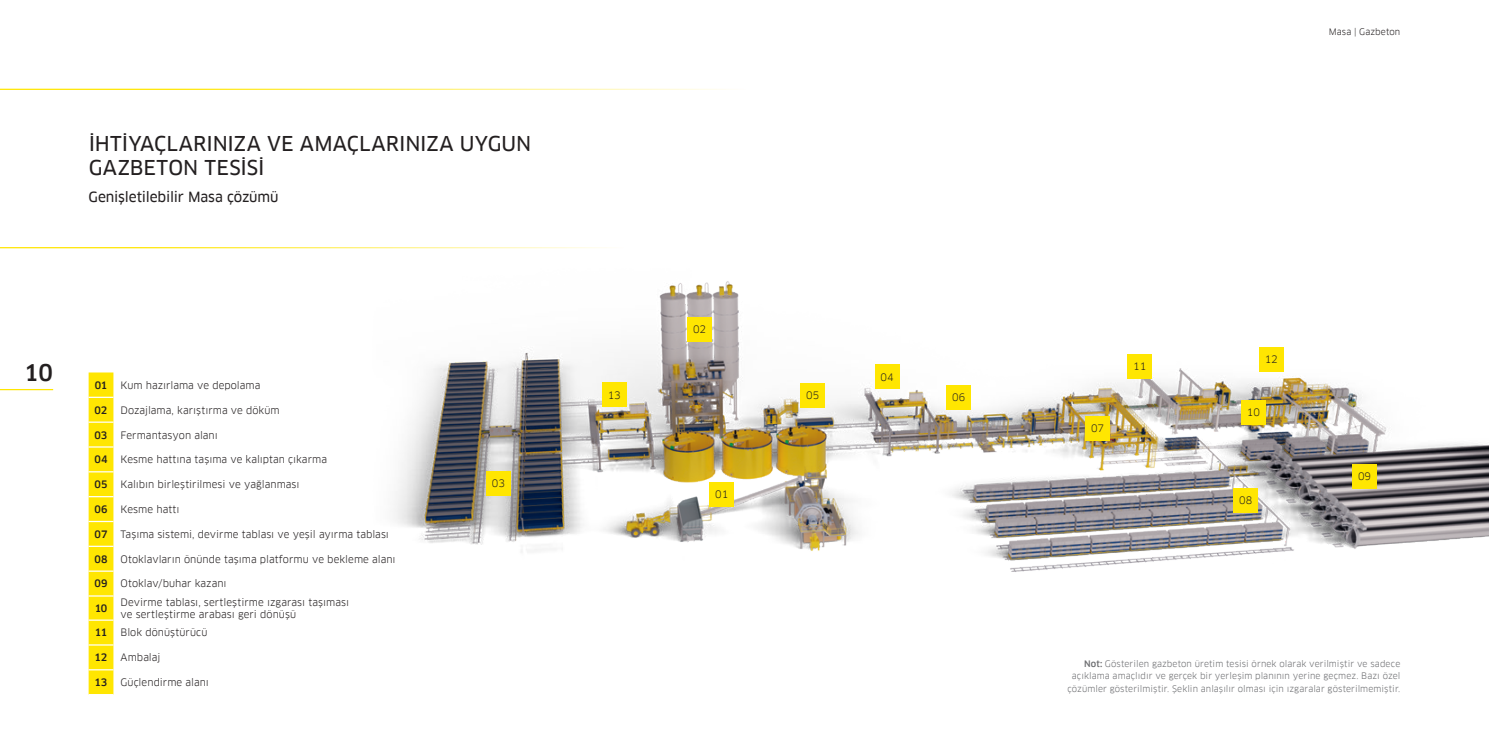
<style>
.page{position:relative;width:1489px;height:745px;background:#fff}
.page>*{position:absolute;margin:0;border:0;box-sizing:border-box;transform-origin:0 0}
.t1{font:500 22.5px "Clan Pro";color:#231f20}
.t2{font:20px/24px "Clan Pro News";color:#231f20}
.t3{font:13.75px "Clan Pro News";letter-spacing:-.015em;color:#231f20}
.t4{font:10px/12.5px "Clan Pro";letter-spacing:.005em;color:#231f20}
.t5{font:500 10px "Clan Pro";letter-spacing:-.01em;color:#231f20}
.t6{font:8.75px/12.5px "Clan Pro";letter-spacing:.01em;color:#6c6d70;text-align:right}
.t7{font:8.75px "Clan Pro";letter-spacing:.01em;color:#231f20}
.s1{font-weight:500}
</style>
<div class="page">
<img style="left:326px;top:248px;width:1162px;height:324px">
<hr style="left:0;top:89px;width:746px;height:1px;background:#ffe601">
<hr style="left:0;top:247px;width:624px;height:1px;background:#ffe601">
<svg style="left:89px;top:372px;width:24px;height:322px;background:#ffe70d"></svg>
<div style="left:486px;top:470px;width:25px;height:25px;background:#ffe601"></div>
<div style="left:709px;top:481px;width:25px;height:25px;background:#ffe601"></div>
<div style="left:687px;top:316px;width:25px;height:25px;background:#ffe601"></div>
<div style="left:874px;top:364px;width:25px;height:25px;background:#ffe601"></div>
<div style="left:800px;top:383px;width:25px;height:24px;background:#ffe601"></div>
<div style="left:946px;top:384px;width:25px;height:25px;background:#ffe601"></div>
<div style="left:1085px;top:415px;width:24px;height:25px;background:#ffe601"></div>
<div style="left:1233px;top:487px;width:25px;height:25px;background:#ffe601"></div>
<div style="left:1351px;top:463px;width:25px;height:25px;background:#ffe601"></div>
<div style="left:1240px;top:400px;width:25px;height:24px;background:#ffe601"></div>
<div style="left:1127px;top:353px;width:25px;height:25px;background:#ffe601"></div>
<div style="left:1258px;top:346px;width:25px;height:25px;background:#ffe601"></div>
<div style="left:601px;top:382px;width:25px;height:25px;background:#ffe601"></div>
<hr style="left:0;top:389px;width:53px;height:1px;background:#ffe601">
<h2 class="t2" style="left:89px;top:131px;width:444px">İ HTİYAÇLARINIZA VE AMAÇLARINIZA UYGUN<br>GAZBETON TESİSİ</h2>
<h3 class="t3" style="left:89px;top:189px;width:191px">Genişletilebilir Masa çözümü</h3>
<h1 class="t1" style="left:24px;top:359px;width:31px">10</h1>
<p class="t5" style="left:95px;top:379px;width:14px">01</p>
<p class="t4" style="left:120px;top:378px;width:141px">Kum hazırlama ve depolama</p>
<p class="t5" style="left:95px;top:404px;width:14px">02</p>
<p class="t4" style="left:120px;top:403px;width:161px">Dozajlama, karıştırma ve döküm</p>
<p class="t5" style="left:95px;top:428px;width:14px">03</p>
<p class="t4" style="left:120px;top:428px;width:99px">Fermantasyon alanı</p>
<p class="t5" style="left:94px;top:453px;width:15px">04</p>
<p class="t4" style="left:120px;top:453px;width:208px">Kesme hattına taşıma ve kalıptan çıkarma</p>
<p class="t5" style="left:95px;top:478px;width:14px">05</p>
<p class="t4" style="left:120px;top:478px;width:180px">Kalıbın birleştirilmesi ve yağlanması</p>
<p class="t5" style="left:94px;top:503px;width:15px">06</p>
<p class="t4" style="left:120px;top:502px;width:61px">Kesme hattı</p>
<p class="t5" style="left:95px;top:528px;width:14px">07</p>
<p class="t4" style="left:120px;top:527px;width:270px">Taşıma sistemi, devirme tablası ve yeşil ayırma tablası</p>
<p class="t5" style="left:94px;top:552px;width:15px">08</p>
<p class="t4" style="left:120px;top:552px;width:276px">Otoklavların önünde taşıma platformu ve bekleme alanı</p>
<p class="t5" style="left:94px;top:577px;width:15px">09</p>
<p class="t4" style="left:120px;top:577px;width:108px">Otoklav/buhar kazanı</p>
<p class="t5" style="left:95px;top:602px;width:14px">10</p>
<p class="t4" style="left:120px;top:595px;width:230px">Devirme tablası, sertleştirme ızgarası taşıması ve sertleştirme arabası geri dönüşü</p>
<p class="t5" style="left:95px;top:626px;width:14px">11</p>
<p class="t4" style="left:120px;top:626px;width:88px">Blok dönüştürücü</p>
<p class="t5" style="left:95px;top:651px;width:14px">12</p>
<p class="t4" style="left:120px;top:651px;width:41px">Ambalaj</p>
<p class="t5" style="left:95px;top:676px;width:14px">13</p>
<p class="t4" style="left:120px;top:675px;width:90px">Güçlendirme alanı</p>
<p class="t4" style="left:492px;top:477px;width:15px">03</p>
<p class="t4" style="left:607px;top:388px;width:15px">13</p>
<p class="t4" style="left:693px;top:323px;width:15px">02</p>
<p class="t4" style="left:715px;top:487px;width:15px">01</p>
<p class="t4" style="left:880px;top:370px;width:15px">04</p>
<p class="t4" style="left:806px;top:389px;width:15px">05</p>
<p class="t4" style="left:952px;top:391px;width:15px">06</p>
<p class="t7" style="left:1328px;top:27px;width:73px">Masa | Gazbeton</p>
<p class="t4" style="left:1090px;top:422px;width:15px">07</p>
<p class="t4" style="left:1133px;top:360px;width:15px">11</p>
<p class="t4" style="left:1264px;top:353px;width:15px">12</p>
<p class="t4" style="left:1246px;top:406px;width:15px">10</p>
<p class="t4" style="left:1239px;top:494px;width:15px">08</p>
<p class="t4" style="left:1357px;top:470px;width:15px">09</p>
<p class="t6" style="left:1067px;top:656px;width:334px"><span class="s1">Not:</span> Gösterilen gazbeton üretim tesisi örnek olarak verilmiştir ve sadece açıklama amaçlıdır ve gerçek bir yerleşim planının yerine geçmez. Bazı özel çözümler gösterilmiştir. Şeklin anlaşılır olması için ızgaralar gösterilmemiştir.</p>
</div>
